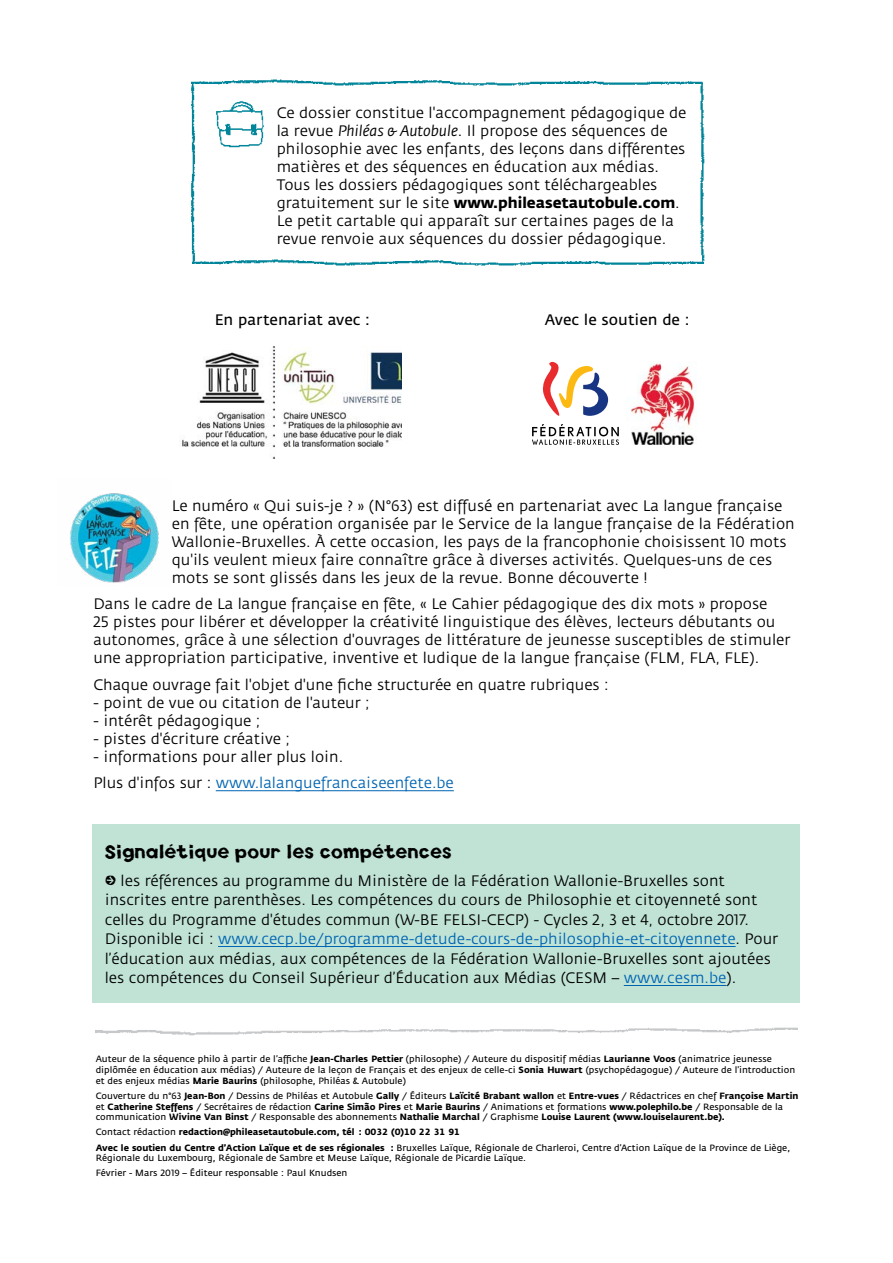
<style>
.page{position:relative;width:893px;height:1263px;background:#fff}
.page>*{position:absolute;margin:0;border:0;box-sizing:border-box;transform-origin:0 0}
.t1{font:16.5px "Spud AF Crisp";color:#000}
.t2{font:15px/18px "Fedra Sans";color:#000}
.t3{font:15px "Fedra Sans Bold TF";color:#000}
.t4{font:15px "Fedra Sans";color:#000}
.t5{font:9px/10.8px "Fedra Sans";color:#000}
.t6{font:9px/15px "Fedra Sans Bold TF";color:#000}
.s1{font-style:italic}
.s2{font-family:"Fedra Sans"}
.s3{color:#0065b2}
.s4{font-family:"Kosmik Glyphs";font-size:21px}
.s5{font-weight:700}
.s6{font-family:"Fedra Sans Bold TF"}
</style>
<div class="page">
<img style="left:96px;top:1027px;width:701px;height:9px">
<img style="left:191px;top:84px;width:4px;height:179px">
<img style="left:216px;top:121px;width:48px;height:27px">
<hr style="left:216px;top:790px;width:238px;height:1px;background:#0065b2">
<img style="left:192px;top:79px;width:510px;height:42px">
<img style="left:193px;top:257px;width:510px;height:9px">
<img style="left:694px;top:84px;width:11px;height:179px">
<div style="left:92px;top:824px;width:708px;height:178px;background:#c0e3d6"></div>
<hr style="left:218px;top:946px;width:518px;height:1px;background:#0065b2">
<hr style="left:624px;top:985px;width:102px;height:1px;background:#0065b2">
<img style="left:181px;top:346px;width:221px;height:113px">
<svg style="left:542px;top:362px;width:66px;height:54px"></svg>
<svg style="left:532px;top:424px;width:87px;height:21px"></svg>
<img style="left:70px;top:493px;width:89px;height:90px">
<img style="left:631px;top:363px;width:66px;height:82px">
<div style="left:623px;top:357px;width:19px;height:18px;background:#fff"></div>
<p class="t2" style="left:277px;top:104px;width:411px">Ce dossier constitue l'accompagnement pédagogique de la revue <span class="s1">Philéas &amp; Autobule</span>. Il propose des séquences de philosophie avec les enfants, des leçons dans différentes matières et des séquences en éducation aux médias.<br>Tous les dossiers pédagogiques sont téléchargeables</p>
<p class="t3" style="left:277px;top:193px;width:405px"><span class="s2">gratuitement sur le site</span> www.phileasetautobule.com<span class="s2">.</span></p>
<p class="t2" style="left:277px;top:212px;width:399px">Le petit cartable qui apparaît sur certaines pages de la revue renvoie aux séquences du dossier pédagogique.</p>
<p class="t4" style="left:215px;top:311px;width:157px">En partenariat avec :</p>
<p class="t4" style="left:545px;top:311px;width:146px">Avec le soutien de :</p>
<p class="t2" style="left:172px;top:497px;width:624px">Le numéro « Qui suis-je ? » (N°63) est diffusé en partenariat avec La langue française en fête, une opération organisée par le Service de la langue française de la Fédération Wallonie-Bruxelles. À cette occasion, les pays de la francophonie choisissent 10 mots qu'ils veulent mieux faire connaître grâce à diverses activités. Quelques-uns de ces mots se sont glissés dans les jeux de la revue. Bonne découverte !</p>
<p class="t2" style="left:94px;top:596px;width:698px">Dans le cadre de La langue française en fête, « Le Cahier pédagogique des dix mots » propose<br>25 pistes pour libérer et développer la créativité linguistique des élèves, lecteurs débutants ou autonomes, grâce à une sélection d'ouvrages de littérature de jeunesse susceptibles de stimuler une appropriation participative, inventive et ludique de la langue française (FLM, FLA, FLE).</p>
<p class="t2" style="left:94px;top:676px;width:517px">Chaque ouvrage fait l'objet d'une fiche structurée en quatre rubriques :</p>
<p class="t2" style="left:94px;top:694px;width:278px">- point de vue ou citation de l'auteur ;</p>
<p class="t2" style="left:94px;top:712px;width:168px">- intérêt pédagogique ;</p>
<p class="t2" style="left:94px;top:730px;width:198px">- pistes d'écriture créative ;</p>
<p class="t2" style="left:94px;top:744px;width:362px;line-height:26.5px">- informations pour aller plus loin.<br>Plus d'infos sur : <span class="s3">www.lalanguefrancaiseenfete.be</span></p>
<p class="t1" style="left:105px;top:841px;width:349px">Signalétique pour les compétences</p>
<p class="t2" style="left:105px;top:871px;width:675px;line-height:19.5px"><span class="s4">H</span> les références au programme du Ministère de la Fédération Wallonie-Bruxelles sont inscrites entre parenthèses. Les compétences du cours de Philosophie et citoyenneté sont celles du Programme d'études commun (W-BE FELSI-CECP) - Cycles 2, 3 et 4, octobre 2017.<br>Disponible ici : <span class="s3">www.cecp.be/programme-detude-cours-de-philosophie-et-citoyennete</span>. Pour l’éducation aux médias, aux compétences de la Fédération Wallonie-Bruxelles sont ajoutées les compétences du Conseil Supérieur d’Éducation aux Médias (CESM – <span class="s3">www.cesm.be</span>).</p>
<p class="t5" style="left:96px;top:1054px;width:701px">Auteur de la séquence philo à partir de l’affiche <span class="s5">Jean-Charles Pettier</span> (philosophe) / Auteure du dispositif médias <span class="s5">Laurianne Voos</span> (animatrice jeunesse diplômée en éducation aux médias) / Auteure de la leçon de Français et des enjeux de celle-ci <span class="s5">Sonia Huwart</span> (psychopédagogue) / Auteure de l’introduction et des enjeux médias <span class="s5">Marie Baurins</span> (philosophe, Philéas &amp; Autobule)</p>
<p class="t5" style="left:96px;top:1090px;width:704px">Couverture du n°63 <span class="s6">Jean-Bon</span> / Dessins de Philéas et Autobule <span class="s6">Gally</span> / Éditeurs <span class="s6">Laïcité Brabant wallon</span> et <span class="s6">Entre-vues</span> / Rédactrices en chef <span class="s6">Françoise Martin </span>et <span class="s6">Catherine Steffens</span> / Secrétaires de rédaction <span class="s6">Carine Simão Pires</span> et <span class="s6">Marie Baurins</span> / Animations et formations <span class="s6">www.polephilo.be</span> / Responsable de la</p>
<p class="t6" style="left:96px;top:1110px;width:631px"><span class="s2">communication</span> Wivine Van Binst <span class="s2">/ Responsable des abonnements</span> Nathalie Marchal <span class="s2">/ Graphisme</span> Louise Laurent (www.louiselaurent.be).<br><span class="s2">Contact rédaction</span> redaction@phileasetautobule.com, tél : 0032 (0)10 22 31 91</p>
<p class="t5" style="left:96px;top:1142px;width:696px"><span class="s6">Avec le soutien du Centre d’Action Laïque et de ses régionales :</span> Bruxelles Laïque, Régionale de Charleroi, Centre d’Action Laïque de la Province de Liège,<br>Régionale du Luxembourg, Régionale de Sambre et Meuse Laïque, Régionale de Picardie Laïque.</p>
<p class="t5" style="left:96px;top:1168px;width:253px">Février - Mars 2019 – Éditeur responsable : Paul Knudsen</p>
</div>
